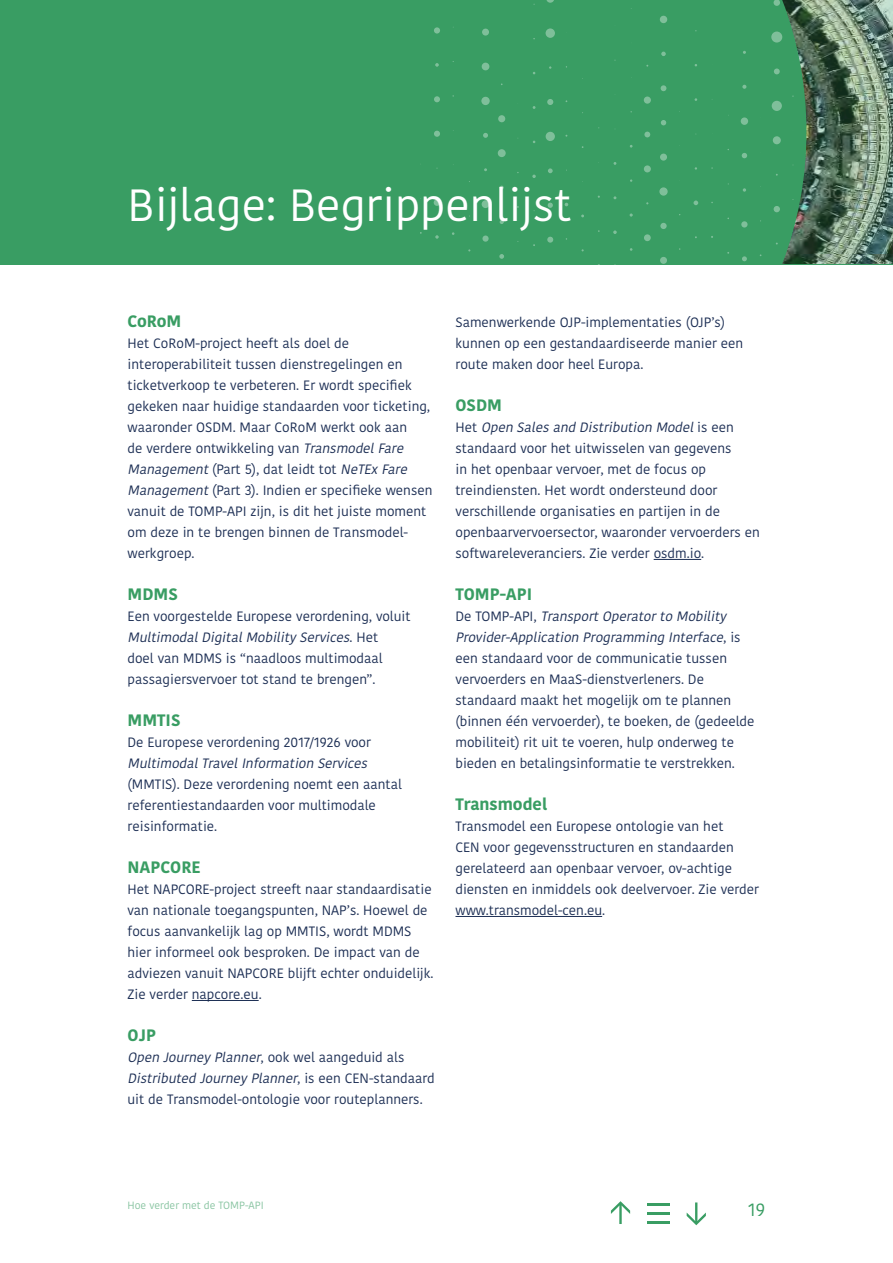
<style>
.page{position:relative;width:893px;height:1263px;background:#fff}
.page>*{position:absolute;margin:0;border:0;box-sizing:border-box;transform-origin:0 0}
.t1{font:45px "Kohinoor Bangla";color:#fff}
.t2{font:18px "Kohinoor Bangla";color:#399d63}
.Subkop-2{font:700 16.5px "Kohinoor Bangla";color:#399d63}
.t3{font:13.5px/21px "Kohinoor Bangla";color:#1c2e54}
.t4{font:10.5px "Kohinoor Bangla";color:#88c4a1}
.s1{font-style:italic}
</style>
<div class="page">
<div style="left:0;top:0;width:893px;height:264px;background:#399d63"></div>
<img style="left:782px;top:0;width:111px;height:264px">
<svg style="left:435px;top:235px;width:4px;height:4px"></svg>
<div style="left:434px;top:199px;width:6px;height:7px;background:#7fbf9a;border-radius:50%"></div>
<svg style="left:434px;top:131px;width:6px;height:6px"></svg>
<svg style="left:434px;top:96px;width:6px;height:6px"></svg>
<svg style="left:435px;top:63px;width:4px;height:4px"></svg>
<div style="left:434px;top:27px;width:6px;height:7px;background:#7fbf9a;border-radius:50%"></div>
<svg style="left:482px;top:235px;width:7px;height:7px"></svg>
<div style="left:482px;top:200px;width:7px;height:8px;background:#7fbf9a;border-radius:50%"></div>
<svg style="left:483px;top:133px;width:5px;height:5px"></svg>
<svg style="left:481px;top:97px;width:9px;height:8px"></svg>
<div style="left:482px;top:63px;width:7px;height:7px;background:#7fbf9a;border-radius:50%"></div>
<div style="left:482px;top:29px;width:7px;height:7px;background:#7fbf9a;border-radius:50%"></div>
<svg style="left:499px;top:254px;width:5px;height:5px"></svg>
<svg style="left:500px;top:220px;width:4px;height:4px"></svg>
<svg style="left:500px;top:186px;width:4px;height:3px"></svg>
<div style="left:498px;top:149px;width:8px;height:8px;background:#7fbf9a;border-radius:50%"></div>
<div style="left:498px;top:115px;width:7px;height:7px;background:#7fbf9a;border-radius:50%"></div>
<svg style="left:547px;top:237px;width:6px;height:6px"></svg>
<svg style="left:548px;top:203px;width:5px;height:5px"></svg>
<svg style="left:548px;top:168px;width:5px;height:5px"></svg>
<div style="left:546px;top:132px;width:9px;height:9px;background:#7fbf9a;border-radius:50%"></div>
<svg style="left:547px;top:99px;width:6px;height:6px"></svg>
<div style="left:546px;top:28px;width:9px;height:10px;background:#7fbf9a;border-radius:50%"></div>
<svg style="left:546px;top:0;width:8px;height:3px"></svg>
<svg style="left:613px;top:230px;width:4px;height:4px"></svg>
<div style="left:644px;top:234px;width:7px;height:7px;background:#7fbf9a;border-radius:50%"></div>
<div style="left:644px;top:165px;width:7px;height:7px;background:#7fbf9a;border-radius:50%"></div>
<svg style="left:644px;top:132px;width:6px;height:5px"></svg>
<div style="left:644px;top:97px;width:7px;height:7px;background:#7fbf9a;border-radius:50%"></div>
<div style="left:660px;top:257px;width:7px;height:7px;background:#7fbf9a;border-radius:50%"></div>
<div style="left:660px;top:223px;width:7px;height:6px;background:#7fbf9a;border-radius:50%"></div>
<svg style="left:659px;top:187px;width:9px;height:9px"></svg>
<div style="left:660px;top:154px;width:7px;height:7px;background:#7fbf9a;border-radius:50%"></div>
<svg style="left:661px;top:120px;width:5px;height:5px"></svg>
<svg style="left:661px;top:85px;width:5px;height:6px"></svg>
<svg style="left:661px;top:52px;width:5px;height:4px"></svg>
<div style="left:660px;top:16px;width:7px;height:7px;background:#7fbf9a;border-radius:50%"></div>
<svg style="left:693px;top:201px;width:5px;height:4px"></svg>
<svg style="left:742px;top:256px;width:5px;height:5px"></svg>
<svg style="left:741px;top:221px;width:7px;height:7px"></svg>
<svg style="left:743px;top:188px;width:3px;height:4px"></svg>
<svg style="left:742px;top:153px;width:5px;height:5px"></svg>
<div style="left:741px;top:117px;width:7px;height:8px;background:#7fbf9a;border-radius:50%"></div>
<svg style="left:742px;top:85px;width:4px;height:4px"></svg>
<svg style="left:774px;top:206px;width:6px;height:6px"></svg>
<div style="left:773px;top:136px;width:8px;height:8px;background:#7fbf9a;border-radius:50%"></div>
<div style="left:772px;top:101px;width:10px;height:10px;background:#7fbf9a;border-radius:50%"></div>
<svg style="left:774px;top:69px;width:6px;height:5px"></svg>
<div style="left:771px;top:32px;width:11px;height:11px;background:#7fbf9a;border-radius:50%"></div>
<svg style="left:774px;top:0;width:6px;height:6px"></svg>
<hr style="left:192px;top:1000px;width:67px;height:1px;background:#1c2e54">
<hr style="left:654px;top:559px;width:47px;height:1px;background:#1c2e54">
<hr style="left:455px;top:916px;width:147px;height:1px;background:#1c2e54">
<svg style="left:687px;top:1202px;width:19px;height:23px"></svg>
<svg style="left:611px;top:1201px;width:19px;height:23px"></svg>
<hr style="left:647px;top:1203px;width:23px;height:2px;background:#399d63">
<hr style="left:647px;top:1212px;width:23px;height:2px;background:#399d63">
<hr style="left:647px;top:1221px;width:23px;height:3px;background:#399d63">
<p class="t1" style="left:128px;top:171px;width:445px">Bijlage: Begrippenlijst</p>
<p class="Subkop-2" style="left:128px;top:307px;width:55px">CoRoM</p>
<p class="t3" style="left:128px;top:333px;width:306px">Het CoRoM-project heeft als doel de interoperabiliteit tussen dienstregelingen en ticketverkoop te verbeteren. Er wordt specifiek gekeken naar huidige standaarden voor ticketing, waaronder OSDM. Maar CoRoM werkt ook aan<br>de verdere ontwikkeling van <span class="s1">TransmodelFare Management</span>(Pa rt 5) , d at l e i d t t o t <span class="s1">NeTExFare Management</span>(Part 3). Indien er specifieke wensen vanuit de TOMP-API zijn, is dit het juiste moment om deze in te brengen binnen de Transmodel&shy;werkgroep.</p>
<p class="Subkop-2" style="left:128px;top:580px;width:52px">MDMS</p>
<p class="t3" style="left:128px;top:606px;width:285px">Een voorgestelde Europese verordening, voluit <span class="s1">MultimodalDigitalMobility Services</span>. H e t<br>doel van MDMS is “naadloos multimodaal passagiersvervoer tot stand te brengen”.</p>
<p class="Subkop-2" style="left:128px;top:706px;width:54px">MMTIS</p>
<p class="t3" style="left:128px;top:732px;width:276px">De Europese verordening 2017/1926 voor <span class="s1">MultimodalTravelInformation Services </span>(MMTIS). Deze verordening noemt een aantal referentiestandaarden voor multimodale reisinformatie.</p>
<p class="Subkop-2" style="left:128px;top:853px;width:75px">NAPCORE</p>
<p class="t3" style="left:128px;top:879px;width:307px">Het NAPCORE-project streeft naar standaardisatie van nationale toegangspunten, NAP’s. Hoewel de focus aanvankelijk lag op MMTIS, wordt MDMS hier informeel ook besproken. De impact van de adviezen vanuit NAPCORE blijft echter onduidelijk.<br>Zie verder napcore.eu.</p>
<p class="Subkop-2" style="left:128px;top:1021px;width:30px">OJP</p>
<p class="t3" style="left:128px;top:1047px;width:309px"><span class="s1">Open Journey Planner</span>, o o k we l a a n g e d u i d a ls<br><span class="s1">Distributed Journey Planner</span>, i s e e n C E N -s t a n d a a rd uit de Transmodel-ontologie voor routeplanners.</p>
<p class="t3" style="left:455px;top:312px;width:289px">Samenwerkende OJP-implementaties (OJP’s) kunnen op een gestandaardiseerde manier een route maken door heel Europa.</p>
<p class="Subkop-2" style="left:455px;top:391px;width:48px">OSDM</p>
<p class="t3" style="left:455px;top:417px;width:306px">H e t <span class="s1">Open Salesand Distribution Model</span>i s e e n standaard voor het uitwisselen van gegevens<br>in het openbaar vervoer, met de focus op treindiensten. Het wordt ondersteund door verschillende organisaties en partijen in de openbaarvervoersector, waaronder vervoerders en softwareleveranciers. Zie verder osdm.io.</p>
<p class="Subkop-2" style="left:455px;top:580px;width:78px">TOMP-API</p>
<p class="t3" style="left:455px;top:606px;width:300px">D e TO M P -A P I , <span class="s1">TransportOperatorto Mobility Provider-Application Programming Interface</span>, i s een standaard voor de communicatie tussen vervoerders en MaaS-dienstverleners. De standaard maakt het mogelijk om te plannen (binnen één vervoerder), te boeken, de (gedeelde mobiliteit) rit uit te voeren, hulp onderweg te bieden en betalingsinformatie te verstrekken.</p>
<p class="Subkop-2" style="left:455px;top:790px;width:93px">Transmodel</p>
<p class="t3" style="left:455px;top:816px;width:305px">Transmodel een Europese ontologie van het<br>CEN voor gegevensstructuren en standaarden gerelateerd aan openbaar vervoer, ov-achtige diensten en inmiddels ook deelvervoer. Zie verder www.transmodel-cen.eu.</p>
<p class="t4" style="left:128px;top:1197px;width:138px">Hoe verder met de TOMP-API</p>
<h2 class="t2" style="left:748px;top:1196px;width:19px">19</h2>
</div>
